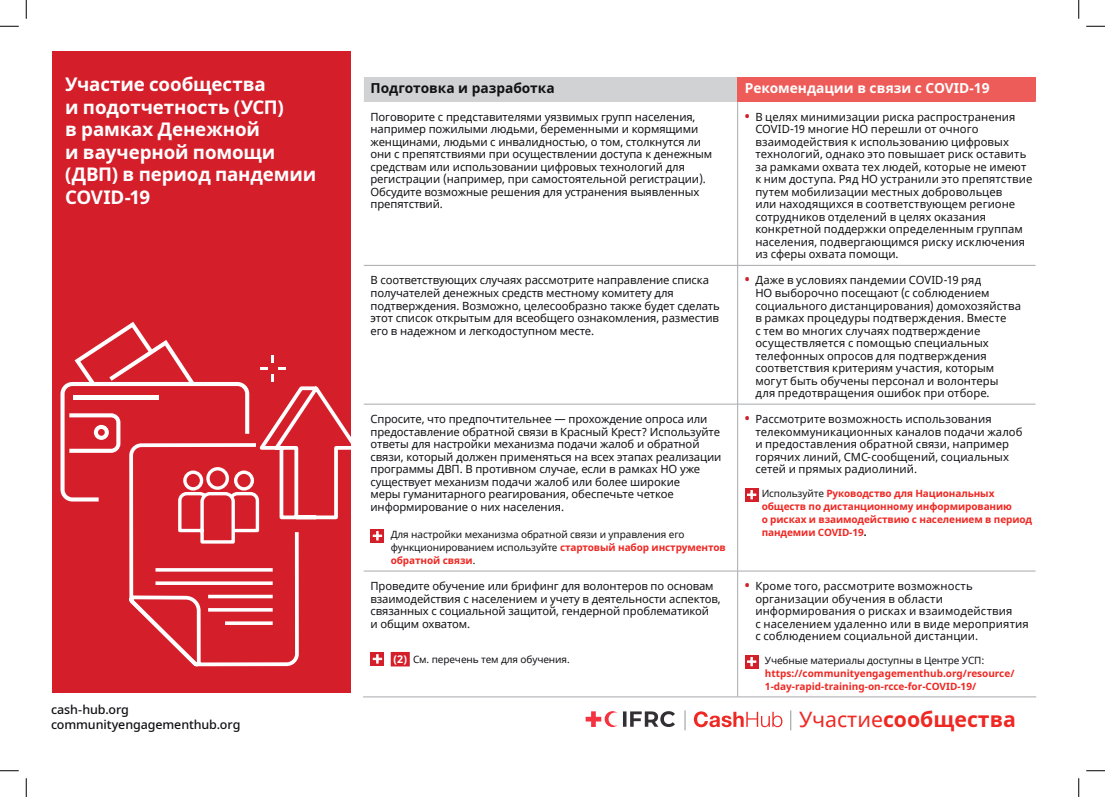
<style>
.page{position:relative;width:1105px;height:797px;background:#fff}
.page>*{position:absolute;margin:0;border:0;box-sizing:border-box;transform-origin:0 0}
.t1{font:700 21.25px "Noto Sans";color:#ee2823}
.t2{font:700 18.75px/22.5px "Noto Sans";letter-spacing:-.01em;color:#fff}
.t3{font:700 13.75px "Noto Sans";color:#fff}
.t4{font:700 13.75px "Noto Sans";color:#121216}
.t5{font:500 12.5px/15.4px "Noto Sans";letter-spacing:-.01em;color:#121216}
.Body_copy_-_Shadow_b{font:11.25px/12.5px "Noto Sans";letter-spacing:-.01em;color:#121216}
.Body_copy_-_Shadow_b-2{font:11.25px/12.5px "Noto Sans";letter-spacing:.01em;color:#121216}
.Body_copy_-_Shadow_b-3{font:700 10px/13.1px "Noto Sans";letter-spacing:-.01em;color:#ee2823}
.Body_copy_-_Shadow_b-4{font:10px/13.1px "Noto Sans";letter-spacing:-.01em;color:#121216}
.s1{font-weight:700;font-size:13.12px;color:#d41f2b}
.s2{font-weight:700;color:#ee2823}
.s3{font-weight:400;color:#121216}
.s4{color:#121216}
.s5{font-weight:700;font-size:10.62px;color:#fff}
.s6{font-weight:400}
</style>
<div class="page">
<div style="left:52px;top:52px;width:298px;height:640px;background:#d41f2b"></div>
<div style="left:363px;top:77px;width:375px;height:25px;background:#d1d2d4"></div>
<div style="left:738px;top:77px;width:298px;height:25px;background:#ee5c59"></div>
<hr style="left:737px;top:102px;width:1px;height:163px;background:#a8a9ad">
<hr style="left:737px;top:265px;width:1px;height:139px;background:#a8a9ad">
<hr style="left:737px;top:404px;width:1px;height:167px;background:#a8a9ad">
<hr style="left:737px;top:571px;width:1px;height:125px;background:#a8a9ad">
<hr style="left:364px;top:265px;width:374px;height:1px;background:#a8a9ad">
<hr style="left:738px;top:265px;width:297px;height:1px;background:#a8a9ad">
<hr style="left:364px;top:404px;width:374px;height:1px;background:#a8a9ad">
<hr style="left:738px;top:404px;width:297px;height:1px;background:#a8a9ad">
<hr style="left:364px;top:571px;width:374px;height:1px;background:#a8a9ad">
<hr style="left:738px;top:571px;width:297px;height:1px;background:#a8a9ad">
<hr style="left:363px;top:696px;width:375px;height:1px;background:#a8a9ad">
<hr style="left:738px;top:696px;width:298px;height:1px;background:#a8a9ad">
<svg style="left:363px;top:77px;width:1px;height:25px"></svg>
<svg style="left:370px;top:529px;width:14px;height:13px"></svg>
<svg style="left:373px;top:531px;width:9px;height:9px"></svg>
<svg style="left:745px;top:488px;width:13px;height:13px"></svg>
<svg style="left:747px;top:490px;width:9px;height:9px"></svg>
<div style="left:391px;top:652px;width:19px;height:14px;background:#d41f2b"></div>
<svg style="left:370px;top:652px;width:14px;height:13px"></svg>
<svg style="left:373px;top:654px;width:9px;height:9px"></svg>
<div style="left:745px;top:654px;width:13px;height:14px;background:#d41f2b"></div>
<svg style="left:747px;top:657px;width:9px;height:9px"></svg>
<svg style="left:129px;top:545px;width:170px;height:122px"></svg>
<hr style="left:155px;top:568px;width:118px;height:3px;background:#fff">
<svg style="left:155px;top:581px;width:118px;height:4px"></svg>
<svg style="left:208px;top:594px;width:65px;height:4px"></svg>
<hr style="left:208px;top:608px;width:65px;height:3px;background:#fff">
<svg style="left:225px;top:621px;width:48px;height:4px"></svg>
<svg style="left:60px;top:322px;width:291px;height:223px"></svg>
<svg style="left:586px;top:711px;width:89px;height:16px"></svg>
<svg style="left:694px;top:711px;width:88px;height:16px"></svg>
<svg style="left:790px;top:710px;width:1px;height:20px"></svg>
<svg style="left:685px;top:710px;width:1px;height:20px"></svg>
<svg style="left:0;top:25px;width:19px;height:2px"></svg>
<svg style="left:1086px;top:25px;width:19px;height:2px"></svg>
<svg style="left:0;top:770px;width:19px;height:1px"></svg>
<svg style="left:1086px;top:770px;width:19px;height:1px"></svg>
<svg style="left:25px;top:0;width:2px;height:19px"></svg>
<svg style="left:25px;top:778px;width:2px;height:19px"></svg>
<svg style="left:1078px;top:0;width:1px;height:19px"></svg>
<svg style="left:1078px;top:778px;width:1px;height:19px"></svg>
<p class="t2" style="left:65px;top:74px;width:253px">Участие сообщества<br>и подотчетность (УСП)<br>в рамках Денежной<br>и ваучерной помощи (ДВП) в период пандемии<br>COVID-19</p>
<p class="t4" style="left:370px;top:78px;width:186px">Подготовка и разработка</p>
<p class="t3" style="left:745px;top:78px;width:246px">Рекомендации в связи с COVID-19</p>
<p class="Body_copy_-_Shadow_b" style="left:370px;top:111px;width:343px">Поговорите с представителями уязвимых групп населения, например пожилыми людьми, беременными и кормящими женщинами, людьми с инвалидностью, о том, столкнутся ли они с препятствиями при осуществлении доступа к денежным средствам или использовании цифровых технологий для регистрации (например, при самостоятельной регистрации).<br>Обсудите возможные решения для устранения выявленных препятствий.</p>
<p class="Body_copy_-_Shadow_b" style="left:755px;top:111px;width:278px;text-indent:-11px"><span class="s1">•</span> В целях минимизации риска распространения COVID-19 многие НО перешли от очного взаимодействия к использованию цифровых технологий, однако это повышает риск оставить за рамками охвата тех людей, которые не имеют к ним доступа. Ряд НО устранили это препятствие путем мобилизации местных добровольцев<br>или находящихся в соответствующем регионе сотрудников отделений в целях оказания конкретной поддержки определенным группам населения, подвергающимся риску исключения из сферы охвата помощи.</p>
<p class="Body_copy_-_Shadow_b" style="left:370px;top:274px;width:351px">В соответствующих случаях рассмотрите направление списка получателей денежных средств местному комитету для подтверждения. Возможно, целесообразно также будет сделать этот список открытым для всеобщего ознакомления, разместив его в надежном и легкодоступном месте.</p>
<p class="Body_copy_-_Shadow_b" style="left:755px;top:274px;width:267px;text-indent:-11px"><span class="s1">•</span> Даже в условиях пандемии COVID-19 ряд<br>НО выборочно посещают (с соблюдением социального дистанцирования) домохозяйства в рамках процедуры подтверждения. Вместе<br>с тем во многих случаях подтверждение осуществляется с помощью специальных телефонных опросов для подтверждения соответствия критериям участия, которым могут быть обучены персонал и волонтеры для предотвращения ошибок при отборе.</p>
<p class="Body_copy_-_Shadow_b" style="left:370px;top:413px;width:352px">Спросите, что предпочтительнее — прохождение опроса или предоставление обратной связи в Красный Крест? Используйте ответы для настройки механизма подачи жалоб и обратной связи, который должен применяться на всех этапах реализации программы ДВП. В противном случае, если в рамках НО уже существует механизм подачи жалоб или более широкие<br>меры гуманитарного реагирования, обеспечьте четкое информирование о них населения.</p>
<p class="Body_copy_-_Shadow_b-4" style="left:391px;top:528px;width:336px">Для настройки механизма обратной связи и управления его функционированием используйте <span class="s2">стартовый набор инструментов обратной связи</span>.</p>
<p class="Body_copy_-_Shadow_b" style="left:755px;top:413px;width:269px;text-indent:-11px"><span class="s1">•</span> Рассмотрите возможность использования телекоммуникационных каналов подачи жалоб и предоставления обратной связи, например горячих линий, СМС-сообщений, социальных сетей и прямых радиолиний.</p>
<p class="Body_copy_-_Shadow_b-3" style="left:762px;top:486px;width:272px"><span class="s3">Используйте</span> Руководство для Национальных обществ по дистанционному информированию<br>о рисках и взаимодействию с населением в период пандемии COVID-19<span class="s4">.</span></p>
<p class="Body_copy_-_Shadow_b" style="left:370px;top:580px;width:352px">Проведите обучение или брифинг для волонтеров по основам взаимодействия с населением и учету в деятельности аспектов, связанных с социальной защитой, гендерной проблематикой<br>и общим охватом.</p>
<p class="Body_copy_-_Shadow_b-4" style="left:393px;top:653px;width:178px"><span class="s5">(2)</span> См. перечень тем для обучения.</p>
<p class="Body_copy_-_Shadow_b-2" style="left:755px;top:580px;width:275px;text-indent:-11px"><span class="s1">•</span> Кроме того, рассмотрите возможность организации обучения в области информирования о рисках и взаимодействия<br>с населением удаленно или в виде мероприятия с соблюдением социальной дистанции.</p>
<p class="Body_copy_-_Shadow_b-3" style="left:765px;top:653px;width:251px"><span class="s3">Учебные материалы доступны в Центре УСП: </span>https://communityengagementhub.org/resource/<br>1-day-rapid-training-on-rcce-for-COVID-19/</p>
<p class="t5" style="left:51px;top:702px;width:191px">cash-hub.org communityengagementhub.org</p>
<h1 class="t1" style="left:799px;top:704px;width:218px"><span class="s6">Участие</span>сообщества</h1>
</div>
